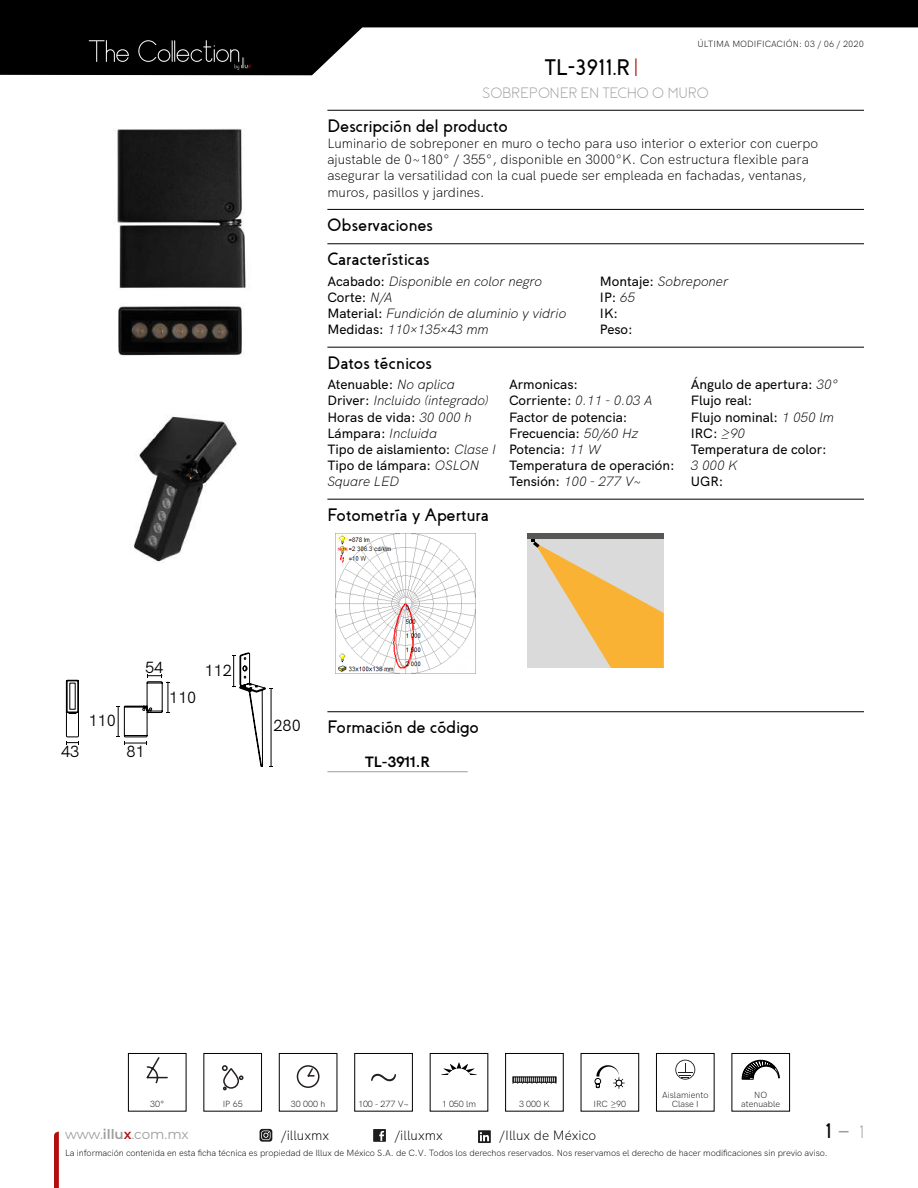
<style>
.page{position:relative;width:918px;height:1188px;background:#fff}
.page>*{position:absolute;margin:0;border:0;box-sizing:border-box;transform-origin:0 0}
.t1{font:700 22.5px "Coves";color:#000}
.t2{font:700 21px "Coves";color:#000}
.t3{font:700 18px/34.3px "Coves";color:#000}
.t4{font:16.2px "HK Grotesk";color:#000}
.t5{font:300 15px "Coves";letter-spacing:.025em;color:#9d9d9c}
.t6{font:700 15px "HK Grotesk";color:#000}
.t7{font:500 13.5px/16.2px "HK Grotesk";color:#000}
.t8{font:300 13.5px/16.2px "HK Grotesk";color:#000}
.t9{font:italic 300 13.5px/16.2px "HK Grotesk";color:#000}
.t10{font:13.5px "Montserrat";letter-spacing:-.005em;color:#9d9d9c}
.t11{font:300 9px "HK Grotesk";letter-spacing:-.01em;color:#000}
.t12{font:9px/9px "HK Grotesk Light Legacy";color:#000;text-align:center}
.s1{color:#b20e10}
.s2{font-weight:500;font-style:normal}
.s3{font-weight:300;font-style:italic}
.s4{font-size:18px;color:#9d9d9c}
.s5{font-weight:300;font-size:18px;color:#9d9d9c}
.s6{font-weight:600}
.s7{font-weight:600;color:#b20e10}
</style>
<div class="page">
<svg style="left:0;top:0;width:918px;height:75px;fill:#000"></svg>
<svg style="left:89px;top:40px;width:40px;height:22px"></svg>
<svg style="left:138px;top:40px;width:113px;height:30px;background:#1a1919"></svg>
<svg style="left:260px;top:1129px;width:12px;height:13px"></svg>
<svg style="left:373px;top:1129px;width:13px;height:13px"></svg>
<svg style="left:478px;top:1130px;width:13px;height:13px"></svg>
<svg style="left:54px;top:1132px;width:5px;height:56px"></svg>
<svg style="left:65px;top:679px;width:14px;height:65px"></svg>
<svg style="left:117px;top:674px;width:53px;height:71px"></svg>
<svg style="left:232px;top:652px;width:41px;height:115px"></svg>
<img style="left:133px;top:416px;width:104px;height:146px">
<img style="left:113px;top:128px;width:133px;height:228px">
<hr style="left:327px;top:110px;width:537px;height:1px;background:#000">
<hr style="left:327px;top:209px;width:537px;height:1px;background:#000">
<hr style="left:327px;top:243px;width:537px;height:1px;background:#000">
<hr style="left:327px;top:347px;width:537px;height:1px;background:#000">
<hr style="left:327px;top:499px;width:537px;height:1px;background:#000">
<hr style="left:327px;top:711px;width:537px;height:1px;background:#000">
<img style="left:336px;top:533px;width:139px;height:140px">
<div style="left:528px;top:533px;width:136px;height:135px;background:#dadada"></div>
<div style="left:528px;top:533px;width:136px;height:6px;background:#575756"></div>
<svg style="left:532px;top:539px;width:132px;height:129px"></svg>
<hr style="left:327px;top:771px;width:141px;height:1px;background:#9d9d9c">
<div style="left:505px;top:1053px;width:59px;height:59px;border:1px solid #000"></div>
<svg style="left:513px;top:1077px;width:44px;height:7px"></svg>
<div style="left:354px;top:1053px;width:59px;height:59px;border:1px solid #000"></div>
<svg style="left:371px;top:1074px;width:25px;height:7px"></svg>
<svg style="left:441px;top:1062px;width:36px;height:13px"></svg>
<div style="left:128px;top:1053px;width:58px;height:59px;border:1px solid #000"></div>
<svg style="left:146px;top:1057px;width:22px;height:27px"></svg>
<div style="left:279px;top:1053px;width:58px;height:59px;border:1px solid #000"></div>
<svg style="left:296px;top:1065px;width:24px;height:23px"></svg>
<div style="left:203px;top:1053px;width:59px;height:59px;border:1px solid #000"></div>
<div style="left:223px;top:1068px;width:16px;height:21px;border:2px solid #231f20;border-radius:7px"></div>
<svg style="left:222px;top:1065px;width:6px;height:6px"></svg>
<svg style="left:239px;top:1075px;width:5px;height:5px"></svg>
<svg style="left:223px;top:1087px;width:4px;height:3px"></svg>
<div style="left:732px;top:1053px;width:58px;height:59px;border:1px solid #000"></div>
<svg style="left:741px;top:1053px;width:39px;height:27px"></svg>
<div style="left:581px;top:1053px;width:58px;height:59px;border:1px solid #000"></div>
<svg style="left:594px;top:1065px;width:31px;height:24px"></svg>
<div style="left:656px;top:1053px;width:59px;height:59px;border:1px solid #000"></div>
<svg style="left:675px;top:1060px;width:20px;height:20px"></svg>
<p class="t11" style="left:698px;top:37px;width:168px">Última modificación: 03 / 06 / 2020</p>
<h1 class="t1" style="left:545px;top:55px;width:104px">TL-3911.R <span class="s1">|</span></h1>
<p class="t5" style="left:483px;top:84px;width:228px">SOBREPONER EN TECHO O MURO</p>
<h3 class="t3" style="left:327px;top:109px;width:182px">Descripción del producto</h3>
<p class="t8" style="left:327px;top:134px;width:492px">Luminario de sobreponer en muro o techo para uso interior o exterior con cuerpo ajustable de 0~180° / 355°, disponible en 3000°K. Con estructura flexible para asegurar la versatilidad con la cual puede ser empleada en fachadas, ventanas, muros, pasillos y jardines.</p>
<h3 class="t3" style="left:327px;top:208px;width:107px">Observaciones<br>Características</h3>
<p class="t9" style="left:327px;top:272px;width:240px"><span class="s2">Acabado:</span> Disponible en color negro<br><span class="s2">Corte:</span> N/A<br><span class="s2">Material:</span> Fundición de aluminio y vidrio<br><span class="s2">Medidas:</span> 110×135×43 mm</p>
<p class="t7" style="left:600px;top:272px;width:130px">Montaje: <span class="s3">Sobreponer<br></span>IP: <span class="s3">65<br></span>IK:<br>Peso:</p>
<h3 class="t3" style="left:327px;top:346px;width:106px">Datos técnicos</h3>
<p class="t7" style="left:327px;top:375px;width:170px">Atenuable: <span class="s3">No aplica<br></span>Driver: <span class="s3">Incluido (integrado)<br></span>Horas de vida: <span class="s3">30 000 h<br></span>Lámpara: <span class="s3">Incluida<br></span>Tipo de aislamiento: <span class="s3">Clase I<br></span>Tipo de lámpara: <span class="s3">OSLON<br>Square LED</span></p>
<p class="t7" style="left:509px;top:375px;width:167px">Armonicas:<br>Corriente: <span class="s3">0.11 - 0.03 A<br></span>Factor de potencia:<br>Frecuencia: <span class="s3">50/60 Hz<br></span>Potencia: <span class="s3">11 W<br></span>Temperatura de operación:<br>Tensión: <span class="s3">100 - 277 V~</span></p>
<p class="t7" style="left:691px;top:375px;width:149px">Ángulo de apertura: <span class="s3">30°<br></span>Flujo real:<br>Flujo nominal: <span class="s3">1 050 lm<br></span>IRC: <span class="s3">≥90<br></span>Temperatura de color:</p>
<p class="t9" style="left:691px;top:456px;width:48px">3 000 K</p>
<p class="t7" style="left:691px;top:472px;width:34px">UGR:</p>
<h3 class="t3" style="left:327px;top:498px;width:163px">Fotometría y Apertura</h3>
<p class="t4" style="left:61px;top:739px;width:20px">43</p>
<p class="t4" style="left:88px;top:708px;width:29px">110</p>
<p class="t4" style="left:145px;top:655px;width:20px">54</p>
<p class="t4" style="left:169px;top:684px;width:29px">110</p>
<p class="t4" style="left:204px;top:657px;width:29px">112</p>
<p class="t4" style="left:126px;top:739px;width:20px">81</p>
<p class="t4" style="left:273px;top:713px;width:29px">280</p>
<h3 class="t3" style="left:327px;top:710px;width:153px">Formación de código</h3>
<p class="t6" style="left:365px;top:750px;width:66px">TL-3911.R</p>
<p class="t12" style="left:150px;top:1098px;width:16px">30°</p>
<p class="t12" style="left:223px;top:1098px;width:22px">IP 65</p>
<p class="t12" style="left:291px;top:1098px;width:36px">30 000 h</p>
<p class="t12" style="left:358px;top:1098px;width:53px">100 - 277 V~</p>
<p class="t12" style="left:442px;top:1098px;width:36px">1 050 lm</p>
<p class="t12" style="left:519px;top:1098px;width:32px">3 000 K</p>
<p class="t12" style="left:754px;top:1089px;width:15px">NO</p>
<p class="t12" style="left:662px;top:1089px;width:48px">Aislamiento<br>Clase I</p>
<p class="t12" style="left:594px;top:1098px;width:34px">IRC ≥90</p>
<p class="t12" style="left:741px;top:1098px;width:41px">atenuable</p>
<h2 class="t2" style="left:825px;top:1119px;width:40px">1 <span class="s4">—</span><span class="s5">1</span></h2>
<p class="t11" style="left:65px;top:1146px;width:764px">La información contenida en esta ficha técnica es propiedad de I llux de M éxico S.A. de C.V. Todos los derechos reservados. N os reservamos el derecho de hacer modificaciones sin previo aviso.</p>
<p class="t10" style="left:65px;top:1124px;width:125px">www.<span class="s6">illu</span><span class="s7">x</span>.com.mx</p>
<p class="t8" style="left:281px;top:1126px;width:50px">/illuxmx</p>
<p class="t8" style="left:394px;top:1126px;width:50px">/illuxmx</p>
<p class="t8" style="left:499px;top:1126px;width:99px">/I llux de M éxico</p>
</div>
